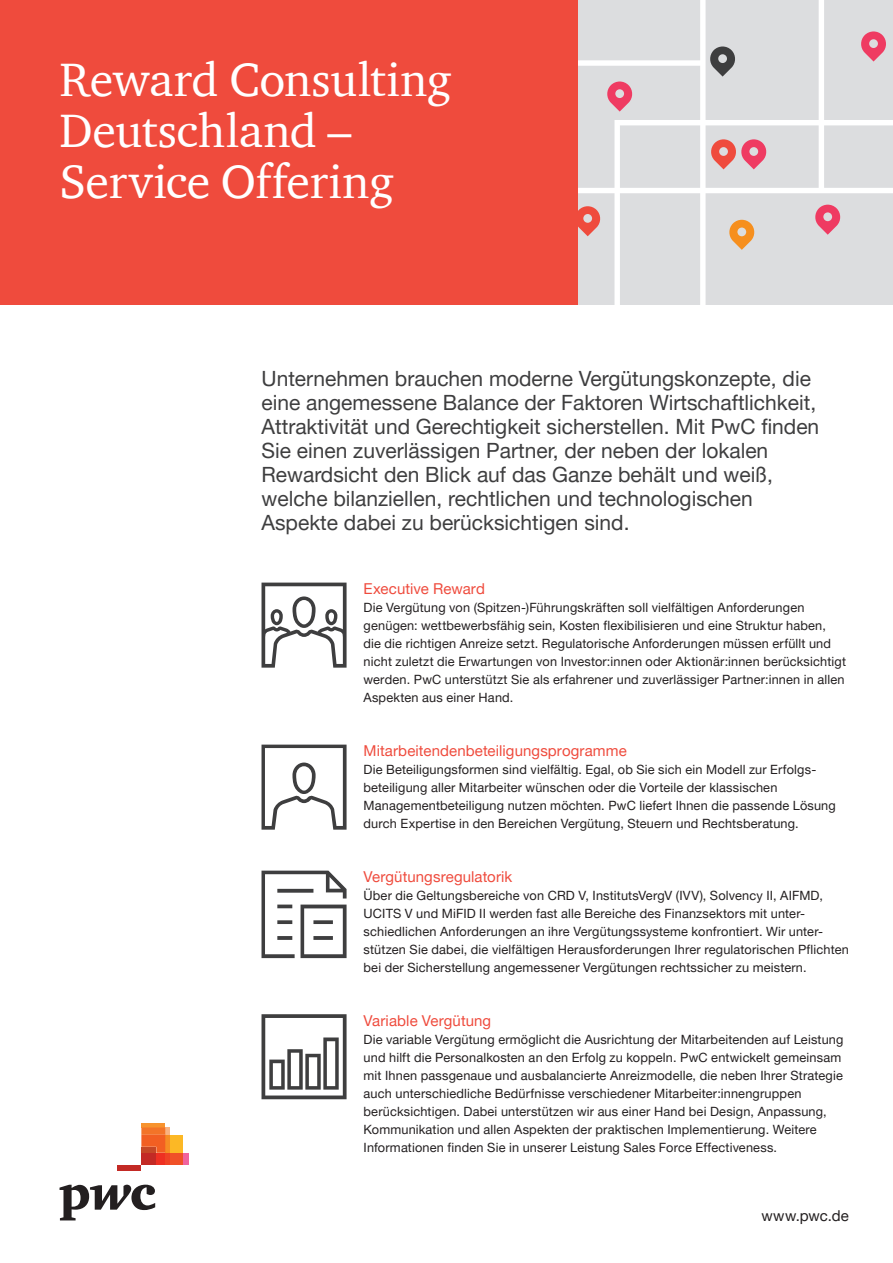
<style>
.page{position:relative;width:893px;height:1263px;background:#fff}
.page>*{position:absolute;margin:0;border:0;box-sizing:border-box;transform-origin:0 0}
.t1{font:48px/51px "ITC Charter Com";letter-spacing:-.01em;color:#fff}
.t2{font:21px/24px "Helvetica Neue LT Pro";color:#3e3e3f}
.t3{font:15px "Helvetica Neue LT Pro";letter-spacing:.005em;color:#ef4b3d}
.t4{font:15px "Helvetica Neue LT Pro";letter-spacing:.005em;color:#231f20}
.t5{font:12.75px/18px "Helvetica Neue LT Pro";letter-spacing:.015em;color:#231f20}
</style>
<div class="page">
<svg style="left:60px;top:1185px;width:95px;height:35px"></svg>
<div style="left:182px;top:1153px;width:6px;height:12px;background:#f0639e"></div>
<div style="left:165px;top:1127px;width:5px;height:8px;background:#f9b281"></div>
<hr style="left:141px;top:1123px;width:24px;height:4px;background:#f7932e">
<div style="left:170px;top:1135px;width:12px;height:18px;background:#fcb825"></div>
<div style="left:170px;top:1153px;width:12px;height:12px;background:#f05128"></div>
<div style="left:165px;top:1135px;width:5px;height:18px;background:#f68c24"></div>
<div style="left:165px;top:1153px;width:5px;height:12px;background:#ef4225"></div>
<svg style="left:141px;top:1127px;width:24px;height:26px"></svg>
<div style="left:156px;top:1153px;width:9px;height:12px;background:#ee3022"></div>
<div style="left:141px;top:1147px;width:15px;height:6px;background:#c54826"></div>
<div style="left:141px;top:1153px;width:15px;height:12px;background:#c32a25"></div>
<div style="left:117px;top:1165px;width:24px;height:6px;background:#c32a25"></div>
<div style="left:0;top:0;width:893px;height:304px;background:#ef4b3d"></div>
<svg style="left:261px;top:583px;width:86px;height:85px"></svg>
<svg style="left:261px;top:745px;width:86px;height:85px"></svg>
<svg style="left:261px;top:871px;width:86px;height:87px"></svg>
<svg style="left:261px;top:1014px;width:86px;height:85px"></svg>
<svg style="left:578px;top:0;width:315px;height:304px;background:#ded9db"></svg>
<h1 class="t1" style="left:60px;top:54px;width:394px">Reward Consulting<br>Deutschland –<br>Service Offering</h1>
<p class="t2" style="left:261px;top:366px;width:559px">Unternehmen brauchen moderne Vergütungskonzepte, die eine angemessene Balance der Faktoren Wirtschaftlichkeit, Attraktivität und Gerechtigkeit sicherstellen. Mit PwC finden Sie einen zuverlässigen Partner, der neben der lokalen Rewardsicht den Blick auf das Ganze behält und weiß, welche bilanziellen, rechtlichen und technologischen Aspekte dabei zu berücksichtigen sind.</p>
<p class="t3" style="left:364px;top:579px;width:123px">Executive Reward</p>
<p class="t5" style="left:364px;top:598px;width:484px">Die Vergütung von (Spitzen-)Führungskräften soll vielfältigen Anforderungen genügen: wettbewerbsfähig sein, Kosten flexibilisieren und eine Struktur haben, die die richtigen Anreize setzt. Regulatorische Anforderungen müssen erfüllt und nicht zuletzt die Erwartungen von Investor:innen oder Aktionär:innen berücksichtigt werden. PwC unterstützt Sie als erfahrener und zuverlässiger Partner:innen in allen Aspekten aus einer Hand.</p>
<p class="t3" style="left:364px;top:741px;width:265px">Mitarbeitendenbeteiligungsprogramme</p>
<p class="t5" style="left:364px;top:760px;width:474px">Die Beteiligungsformen sind vielfältig. Egal, ob Sie sich ein Modell zur Erfolgs&shy;beteiligung aller Mitarbeiter wünschen oder die Vorteile der klassischen Managementbeteiligung nutzen möchten. PwC liefert Ihnen die passende Lösung durch Expertise in den Bereichen Vergütung, Steuern und Rechtsberatung.</p>
<p class="t3" style="left:364px;top:867px;width:150px">Vergütungsregulatorik</p>
<p class="t5" style="left:364px;top:886px;width:487px">Über die Geltungsbereiche von CRD V, InstitutsVergV (IVV), Solvency II, AIFMD, UCITS V und MiFID II werden fast alle Bereiche des Finanzsektors mit unter&shy;schiedlichen Anforderungen an ihre Vergütungssysteme konfrontiert. Wir unter&shy;stützen Sie dabei, die vielfältigen Herausforderungen Ihrer regulatorischen Pflichten bei der Sicherstellung angemessener Vergütungen rechtssicher zu meistern.</p>
<p class="t3" style="left:364px;top:1011px;width:129px">Variable Vergütung</p>
<p class="t5" style="left:364px;top:1030px;width:481px">Die variable Vergütung ermöglicht die Ausrichtung der Mitarbeitenden auf Leistung und hilft die Personalkosten an den Erfolg zu koppeln. PwC entwickelt gemeinsam mit Ihnen passgenaue und ausbalancierte Anreizmodelle, die neben Ihrer Strategie auch unterschiedliche Bedürfnisse verschiedener Mitarbeiter:innengruppen berücksichtigen. Dabei unterstützen wir aus einer Hand bei Design, Anpassung, Kommunikation und allen Aspekten der praktischen Implementierung. Weitere Informationen finden Sie in unserer Leistung Sales Force Effectiveness.</p>
<p class="t4" style="left:761px;top:1206px;width:89px">www.pwc.de</p>
</div>
